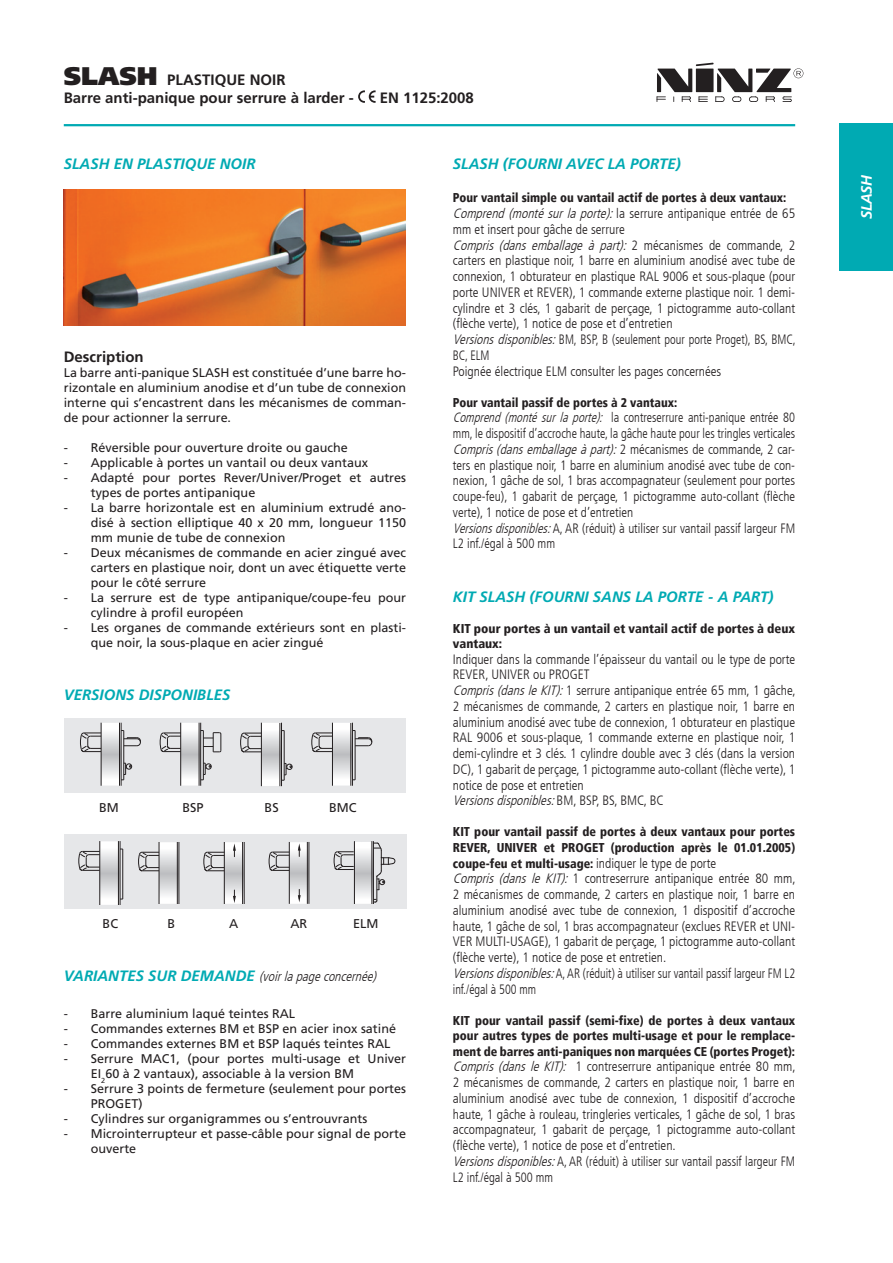
<style>
.page{position:relative;width:893px;height:1263px;background:#fff}
.page>*{position:absolute;margin:0;border:0;box-sizing:border-box;transform-origin:0 0}
.t1{font:italic 700 15px "Frutiger";color:#00aab3}
.t2{font:700 15px/18px "Frutiger";color:#231f20}
.t3{font:italic 700 15px "Frutiger";color:#fff}
.t4{font:300 condensed 13.5px/15.8px "Frutiger LT Com";color:#231f20}
.t5{font:300 condensed 13.5px/15.8px "Frutiger LT Com";color:#231f20;scale:.92 1}
.t6{font:italic 300 condensed 13.5px "Frutiger LT Com";color:#231f20}
.t7{font:900 condensed 12.75px/15.5px "Frutiger LT";color:#231f20;text-align:justify;scale:.96 1}
.t8{font:900 condensed 12.75px "Frutiger LT";color:#231f20;scale:.95 1}
.t9{font:900 condensed 12.75px/15.3px "Frutiger LT";color:#231f20}
.t10{font:12.75px "Frutiger";color:#231f20}
.t11{font:12.6px/15px "Frutiger";color:#231f20}
.s1{font-weight:900;font-size:25.5px}
.s2{font-family:"Frutiger";font-weight:700;font-stretch:normal;font-size:15px;color:#00aab3}
.s3{font-style:italic}
.s4{font-family:"Frutiger LT Com";font-weight:300;font-size:13.5px}
</style>
<div class="page">
<img style="left:64px;top:190px;width:341px;height:136px">
<div style="left:64px;top:718px;width:341px;height:75px;background:#e6e7e9"></div>
<hr style="left:101px;top:723px;width:1px;height:63px;background:#231f20">
<hr style="left:121px;top:723px;width:1px;height:63px;background:#231f20">
<hr style="left:119px;top:723px;width:1px;height:63px;background:#231f20">
<svg style="left:80px;top:723px;width:61px;height:62px"></svg>
<hr style="left:180px;top:723px;width:1px;height:63px;background:#231f20">
<hr style="left:200px;top:723px;width:1px;height:63px;background:#231f20">
<hr style="left:199px;top:723px;width:1px;height:63px;background:#231f20">
<svg style="left:160px;top:723px;width:62px;height:62px"></svg>
<svg style="left:240px;top:723px;width:52px;height:63px"></svg>
<hr style="left:332px;top:723px;width:1px;height:63px;background:#231f20">
<hr style="left:352px;top:723px;width:1px;height:63px;background:#231f20">
<hr style="left:350px;top:723px;width:1px;height:63px;background:#231f20">
<svg style="left:311px;top:723px;width:61px;height:62px"></svg>
<div style="left:64px;top:834px;width:342px;height:74px;background:#e6e7e9"></div>
<svg style="left:78px;top:841px;width:45px;height:64px"></svg>
<hr style="left:179px;top:842px;width:1px;height:62px;background:#231f20">
<svg style="left:138px;top:842px;width:41px;height:62px"></svg>
<hr style="left:244px;top:842px;width:1px;height:62px;background:#231f20">
<svg style="left:203px;top:842px;width:41px;height:62px"></svg>
<hr style="left:309px;top:842px;width:1px;height:62px;background:#231f20">
<svg style="left:269px;top:842px;width:40px;height:62px"></svg>
<svg style="left:334px;top:842px;width:61px;height:62px"></svg>
<svg style="left:358px;top:90px;width:18px;height:13px"></svg>
<div style="left:839px;top:124px;width:54px;height:147px;background:#00aab3"></div>
<hr style="left:64px;top:124px;width:731px;height:2px;background:#00aab3">
<svg style="left:657px;top:63px;width:146px;height:39px"></svg>
<p class="t2" style="left:64px;top:71px;width:292px"><span class="s1">SLASH</span> Plastique NOIR<br>Barre anti-panique pour serrure à larder -</p>
<p class="t2" style="left:380px;top:89px;width:96px">EN 1125:2008</p>
<p class="t1" style="left:64px;top:155px;width:127px">SLASH EN PLAS TIQUE</p>
<p class="t1" style="left:220px;top:155px;width:37px">NOIR</p>
<p class="t2" style="left:64px;top:347px;width:81px">Description</p>
<p class="t11" style="left:64px;top:365px;width:344px;text-align:justify">La barre anti-panique SLASH est constituée d’une barre ho&shy;rizontale en aluminium anodise et d’un tube de connexion interne qui s’encastrent dans les mécanismes de comman&shy;de pour actionner la serrure.</p>
<p class="t11" style="left:64px;top:440px;width:285px">- Réversible pour ouverture droite ou gauche</p>
<p class="t11" style="left:64px;top:455px;width:306px">- Applicable à portes un vantail ou deux vantaux</p>
<p class="t11" style="left:91px;top:470px;width:317px;text-indent:-27px">- Adapté pour portes Rever/Univer/Proget et autres types de portes antipanique</p>
<p class="t11" style="left:91px;top:500px;width:317px;text-align:justify;text-indent:-27px">- La barre horizontale est en aluminium extrudé ano&shy;disé à section elliptique 40 x 20 mm, longueur 1150 mm munie de tube de connexion</p>
<p class="t11" style="left:91px;top:545px;width:317px;text-align:justify;text-indent:-27px">- Deux mécanismes de commande en acier zingué avec carters en plastique noir, dont un avec étiquette verte pour le côté serrure</p>
<p class="t11" style="left:91px;top:590px;width:317px;text-indent:-27px">- La serrure est de type antipanique/coupe-feu pour cylindre à profil européen</p>
<p class="t11" style="left:91px;top:620px;width:317px;text-indent:-27px">- Les organes de commande extérieurs sont en plasti&shy;que noir, la sous-plaque en acier zingué</p>
<p class="t1" style="left:64px;top:686px;width:168px">VERSIONS DISPONIBLES</p>
<p class="t10" style="left:99px;top:800px;width:21px">BM</p>
<p class="t10" style="left:182px;top:800px;width:23px">BSP</p>
<p class="t10" style="left:265px;top:800px;width:16px">BS</p>
<p class="t10" style="left:329px;top:800px;width:29px">BMC</p>
<p class="t10" style="left:103px;top:916px;width:17px">BC</p>
<p class="t10" style="left:168px;top:916px;width:9px">B</p>
<p class="t10" style="left:229px;top:916px;width:11px">A</p>
<p class="t10" style="left:290px;top:916px;width:18px">AR</p>
<p class="t10" style="left:353px;top:916px;width:27px">ELM</p>
<p class="t6" style="left:64px;top:968px;width:318px"><span class="s2">VA R IA N TES S UR D EMA ND E</span> (voirlapageconcernée)</p>
<p class="t11" style="left:64px;top:1006px;width:233px">- Barre aluminium laqué teintes RAL</p>
<p class="t11" style="left:64px;top:1021px;width:334px">- Commandes externes BM et BSP en acier inox satiné</p>
<p class="t11" style="left:64px;top:1036px;width:328px">- Commandes externes BM et BSP laqués teintes RAL</p>
<p class="t11" style="left:91px;top:1051px;width:317px;text-indent:-27px">- Serrure MAC1, (pour portes multi-usage et Univer<br>EI<sub>2</sub>60 à 2 vantaux), associable à la version BM</p>
<p class="t11" style="left:91px;top:1081px;width:317px;text-indent:-27px">- Serrure 3 points de fermeture (seulement pour portes<br>PROGET)</p>
<p class="t11" style="left:64px;top:1111px;width:305px">- Cylindres sur organigrammes ou s’entrouvrants</p>
<p class="t11" style="left:91px;top:1126px;width:317px;text-indent:-27px">- Microinterrupteur et passe-câble pour signal de porte ouverte</p>
<p class="t1" style="left:453px;top:155px;width:230px">SLASH (FOURNI AVEC LA PORTE)</p>
<p class="t8" style="left:453px;top:190px;width:352px">Pour vantail simple ou vantail actif de portes à deux vantaux:</p>
<p class="t4" style="left:453px;top:206px;width:344px"><span class="s3">Comprend(montésurlaporte):</span>la serrure antipanique entrée de 65 mm et insert pour gâche de serrure<br><span class="s3">Compris (dans emballage à part):</span> 2 m é c a n i s m e s d e c o m m a n d e , 2 carters en plastique noir, 1 barre en aluminium anodisé avec tube de connexion, 1 obturateur en plastique RAL 9006 et sous-plaque (pour porte UNIVER et REVER), 1 commande externe plastique noir. 1 demi&shy;cylindre et 3 clés, 1 gabarit de perçage, 1 pictogramme auto-collant (flèche verte), 1 notice de pose et d’entretien <span class="s3">Versionsdisponibles:</span>BM, BSP, B (seulement pour porte Proget), BS, BMC, BC, ELM<br>Poignée électrique ELM consulter les pages concernées</p>
<p class="t8" style="left:453px;top:394px;width:238px">Pour vantail passif de portes à 2 vantaux:</p>
<p class="t5" style="left:453px;top:410px;width:374px"><span class="s3">Comprend (monté sur la porte):</span> la contreserrure anti-panique entrée 80 mm, le dispositif d’accroche haute, la gâche haute pour les tringles verticales <span class="s3">Compris(dansemballageàpart):</span>2 m é c a n i s m e s d e c o m m a n d e , 2 c a r&shy;ters en plastique noir, 1 barre en aluminium anodisé avec tube de con&shy;nexion, 1 gâche de sol, 1 bras accompagnateur (seulement pour portes coupe-feu), 1 gabarit de perçage, 1 pictogramme auto-collant (flèche verte), 1 notice de pose et d’entretien<br><span class="s3">Versionsdisponibles:</span>A, AR (réduit) à utiliser sur vantail passif largeur FM L2 inf./égal à 500 mm</p>
<p class="t1" style="left:453px;top:587px;width:322px">KIT SLASH (FOURNI SANS LA PORTE - A PART)</p>
<p class="t9" style="left:453px;top:620px;width:344px">KIT pour portes à un vantail et vantail actif de portes à deux vantaux:</p>
<p class="t4" style="left:453px;top:651px;width:344px">Indiquer dans la commande l’épaisseur du vantail ou le type de porte REVER, UNIVER ou PROGET<br><span class="s3">Compris(dansleKIT):</span>1 serrure antipanique entrée 65 mm, 1 gâche, 2 mécanismes de commande, 2 carters en plastique noir, 1 barre en aluminium anodisé avec tube de connexion, 1 obturateur en plastique RAL 9006 et sous-plaque, 1 commande externe en plastique noir, 1 demi-cylindre et 3 clés. 1 cylindre double avec 3 clés (dans la version DC), 1 gabarit de perçage, 1 pictogramme auto-collant (flèche verte), 1 notice de pose et entretien<br><span class="s3">Versionsdisponibles:</span>B M , B S P, B S , B M C , B C</p>
<p class="t7" style="left:453px;top:824px;width:358px">KIT pour vantail passif de portes à deux vantaux pour portes REVER, UNIVER et PROGET (production après le 01.01.2005) coupe-feu et multi-usage: <span class="s4">indiquer le type de porte</span></p>
<p class="t4" style="left:453px;top:871px;width:344px"><span class="s3">Compris (dans le KIT):</span> 1 contreserrure antipanique entrée 80 mm, 2 mécanismes de commande, 2 carters en plastique noir, 1 barre en aluminium anodisé avec tube de connexion, 1 dispositif d’accroche haute, 1 gâche de sol, 1 bras accompagnateur (exclues REVER et UNI-VER MULTI-USAGE), 1 gabarit de perçage, 1 pictogramme auto-collant (flèche verte), 1 notice de pose et entretien.<br><span class="s3">Versionsdisponibles:</span>A, AR (réduit) à utiliser sur vantail passif largeur FM L2 inf./égal à 500 mm</p>
<p class="t7" style="left:453px;top:1012px;width:358px">KIT pour vantail passif (semi-fixe) de portes à deux vantaux pour autres types de portes multi-usage et pour le remplace&shy;ment de barres anti-paniques non marquées CE (portes Proget):</p>
<p class="t4" style="left:453px;top:1059px;width:344px"><span class="s3">Compris (dans le KIT):</span> 1 contreserrure antipanique entrée 80 mm, 2 mécanismes de commande, 2 carters en plastique noir, 1 barre en aluminium anodisé avec tube de connexion, 1 dispositif d’accroche haute, 1 gâche à rouleau, tringleries verticales, 1 gâche de sol, 1 bras accompagnateur, 1 gabarit de perçage, 1 pictogramme auto-collant (flèche verte), 1 notice de pose et d’entretien.<br><span class="s3">Versionsdisponibles:</span>A, AR (réduit) à utiliser sur vantail passif largeur FM L2 inf./égal à 500 mm</p>
<p class="t3" style="left:858px;top:219px;width:46px;rotate:-90deg">SLASH</p>
</div>
